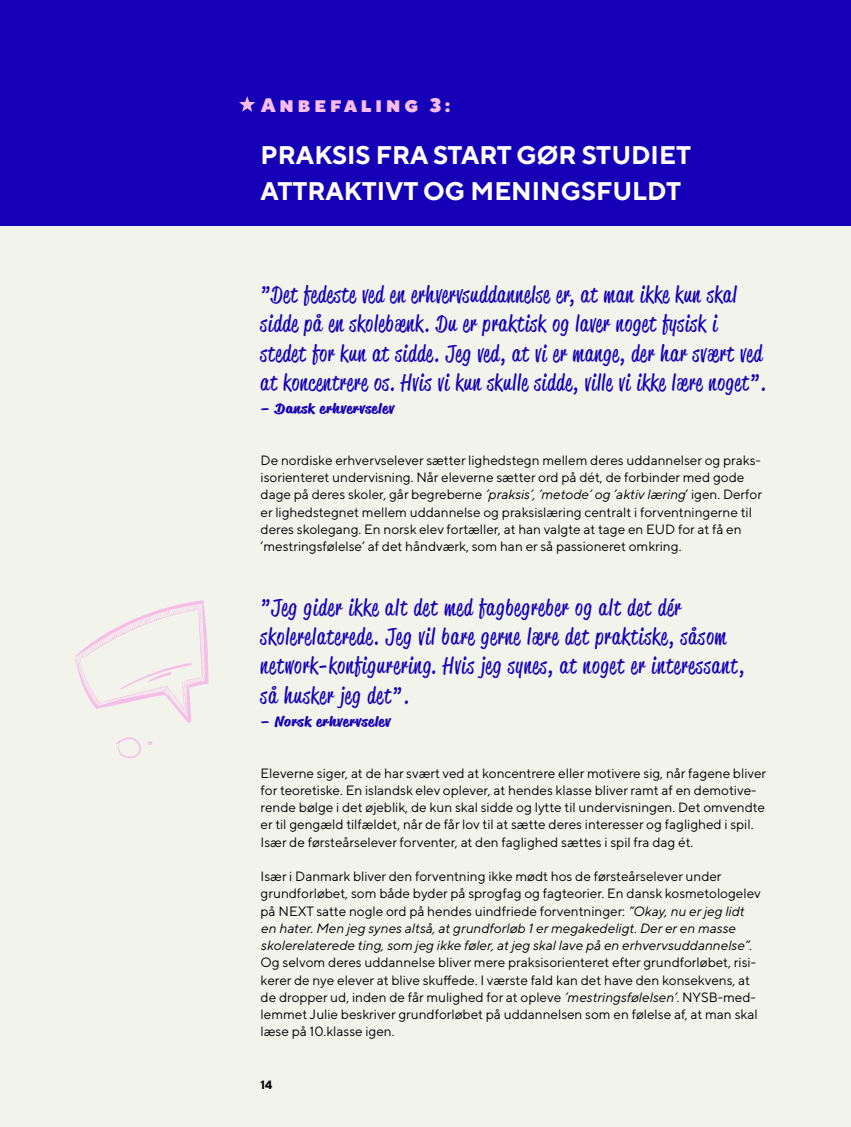
<style>
.page{position:relative;width:851px;height:1127px;background:#fff}
.page>*{position:absolute;margin:0;border:0;box-sizing:border-box;transform-origin:0 0}
.t1{font:700 25.5px/35.2px "TT Norms Pro";color:#fff}
.t2{font:22.5px/29.2px "Reklame Script";letter-spacing:.05em;color:#1500b7}
.t3{font:900 19.5px "TT Norms Pro";letter-spacing:.18em;color:#f7bde9}
.t4{font:13.5px/17.2px "TT Norms Pro";color:#000}
.t5{font:700 13.5px "Reklame Script";letter-spacing:.06em;color:#1500b7}
.t6{font:700 12px "TT Norms Pro";color:#000}
.s1{font-style:italic}
</style>
<div class="page">
<div style="left:0;top:0;width:850px;height:1127px;background:#f2f3eb"></div>
<div style="left:0;top:0;width:850px;height:225px;background:#1500b7"></div>
<svg style="left:239px;top:96px;width:16px;height:16px"></svg>
<svg style="left:75px;top:600px;width:134px;height:123px"></svg>
<svg style="left:116px;top:737px;width:37px;height:21px"></svg>
<h3 class="t3" style="left:261px;top:92px;width:191px">Anbefaling 3:</h3>
<h1 class="t1" style="left:260px;top:137px;width:432px">PRAKSIS FRA START GØR STUDIET<br>ATTRAKTIVT OG MENINGSFULDT</h1>
<p class="t2" style="left:260px;top:279px;width:506px">”Det fedeste ved en erhvervsuddannelse er, at man ikke kun skal sidde på en skolebænk. Du er praktisk og laver noget fysisk i stedet for kun at sidde. Jeg ved, at vi er mange, der har svært ved at koncentrere os. Hvis vi kun skulle sidde, ville vi ikke lære noget”.</p>
<p class="t5" style="left:260px;top:399px;width:135px">– Dansk erhvervselev</p>
<p class="t4" style="left:260px;top:451px;width:503px">De nordiske erhvervselever sætter lighedstegn mellem deres uddannelser og praks&shy;isorienteret undervisning. Når eleverne sætter ord på dét, de forbinder med gode dage på deres skoler, går begreberne <span class="s1">’praksis’, ’metode’ og ’aktiv læring</span>’ igen. Derfor er lighedstegnet mellem uddannelse og praksislæring centralt i forventningerne til deres skolegang. En norsk elev fortæller, at han valgte at tage en EUD for at få en ’mestringsfølelse’ af det håndværk, som han er så passioneret omkring.</p>
<h2 class="t2" style="left:260px;top:592px;width:485px">”Jeg gider ikke alt det med fagbegreber og alt det dér skolerelaterede. Jeg vil bare gerne lære det praktiske, såsom network-konfigurering. Hvis jeg synes, at noget er interessant, så husker jeg det”.</h2>
<p class="t5" style="left:260px;top:712px;width:131px">– Norsk erhvervselev</p>
<p class="t4" style="left:260px;top:764px;width:507px">Eleverne siger, at de har svært ved at koncentrere eller motivere sig, når fagene bliver for teoretiske. En islandsk elev oplever, at hendes klasse bliver ramt af en demotive&shy;rende bølge i det øjeblik, de kun skal sidde og lytte til undervisningen. Det omvendte er til gengæld tilfældet, når de får lov til at sætte deres interesser og faglighed i spil.<br>Især de førsteårselever forventer, at den faglighed sættes i spil fra dag ét.</p>
<p class="t4" style="left:260px;top:867px;width:501px">Især i Danmark bliver den forventning ikke mødt hos de førsteårselever under grundforløbet, som både byder på sprogfag og fagteorier. En dansk kosmetologelev på NEXT satte nogle ord på hendes uindfriede forventninger: <span class="s1">”Okay, nu er jeg lidt en hater. Men jeg synes altså, at grundforløb 1 er megakedeligt. Der er en masse skolerelaterede ting, som jeg ikke føler, at jeg skal lave på en erhvervsuddannelse”</span>.<br>Og selvom deres uddannelse bliver mere praksisorienteret efter grundforløbet, risi&shy;kerer de nye elever at blive skuffede. I værste fald kan det have den konsekvens, at de dropper ud, inden de får mulighed for at opleve <span class="s1">’mestringsfølelsen’.</span> NYSB-med&shy;lemmet Julie beskriver grundforløbet på uddannelsen som en følelse af, at man skal læse på 10.klasse igen.</p>
<p class="t6" style="left:260px;top:1076px;width:13px">14</p>
</div>
